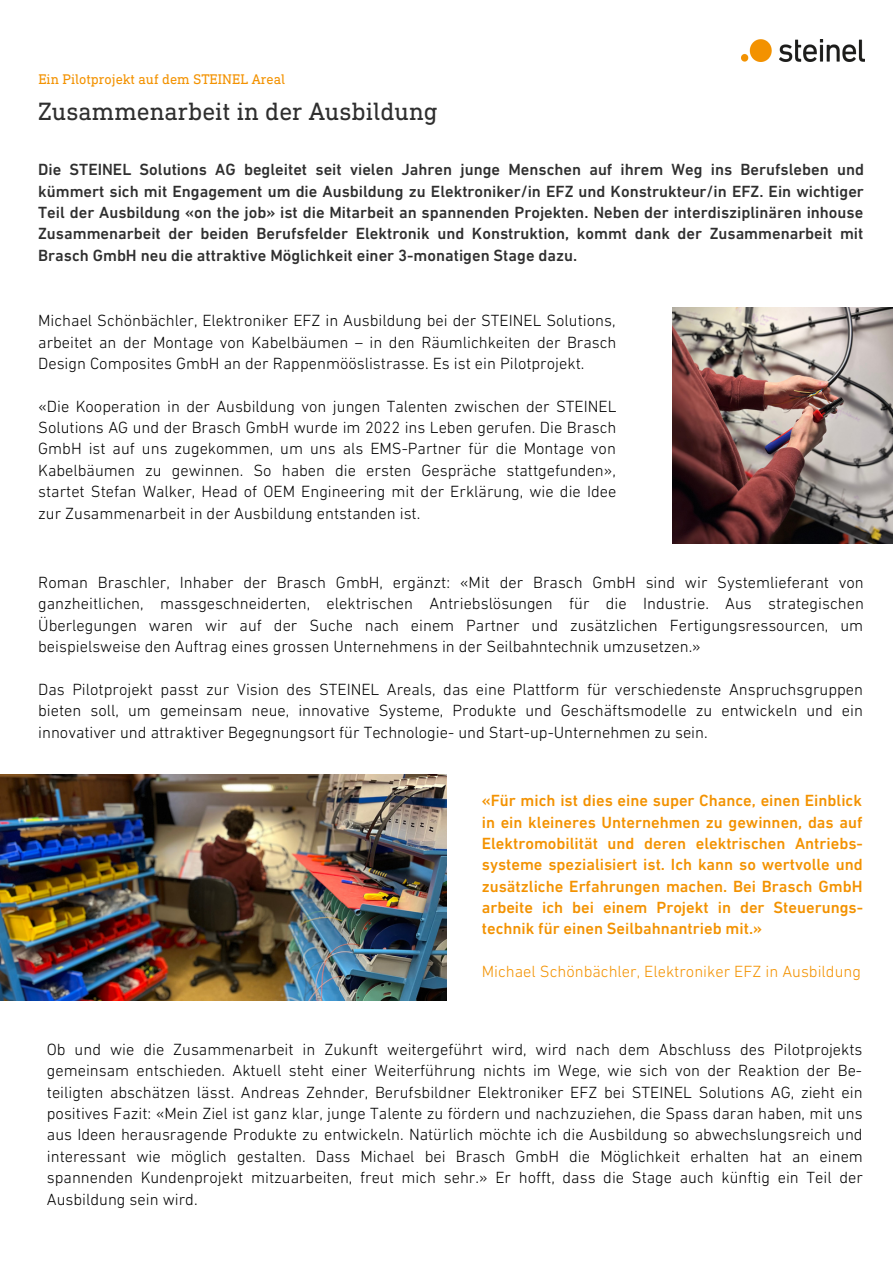
<style>
.page{position:relative;width:893px;height:1264px;background:#fff}
.page>*{position:absolute;margin:0;border:0;box-sizing:border-box;transform-origin:0 0}
.t1{font:25.5px "DIN Next Slab Pro";color:#2f2f2f}
.t2{font:300 16.5px/21.3px "DIN Next LT Pro";color:#000;text-align:justify}
.t3{font:500 16.5px/21.3px "DIN Next LT Pro";color:#2f2f2f;text-align:justify}
.t4{font:500 16.5px/21.3px "DIN Next LT Pro";color:#f39201;text-align:justify}
.t5{font:300 16.5px "DIN Next LT Pro";color:#f39201}
.t6{font:14.25px "DIN Next Slab Pro";color:#f39201}
</style>
<div class="page">
<img style="left:741px;top:40px;width:123px;height:21px">
<img style="left:0;top:774px;width:446px;height:226px">
<img style="left:672px;top:307px;width:220px;height:236px">
<p class="t6" style="left:38px;top:71px;width:248px">Ein Pilotprojekt auf dem STEINEL Areal</p>
<h1 class="t1" style="left:38px;top:96px;width:401px">Zusammenarbeit in der Ausbildung</h1>
<p class="t3" style="left:38px;top:160px;width:827px">Die STEINEL Solutions AG begleitet seit vielen Jahren junge Menschen auf ihrem Weg ins Berufsleben und kümmert sich mit Engagement um die Ausbildung zu Elektroniker/in EFZ und Konstrukteur/in EFZ. Ein wichtiger Teil der Ausbildung «on the job» ist die Mitarbeit an spannenden Projekten. Neben der interdisziplinären inhouse Zusammenarbeit der beiden Berufsfelder Elektronik und Konstruktion, kommt dank der Zusammenarbeit mit Brasch GmbH neu die attraktive Möglichkeit einer 3-monatigen Stage dazu.</p>
<p class="t2" style="left:38px;top:311px;width:580px">Michael Schönbächler, Elektroniker EFZ in Ausbildung bei der STEINEL Solutions, arbeitet an der Montage von Kabelbäumen – in den Räumlichkeiten der Brasch Design Composites GmbH an der Rappenmööslistrasse. Es ist ein Pilotprojekt.</p>
<p class="t2" style="left:38px;top:397px;width:579px">«Die Kooperation in der Ausbildung von jungen Talenten zwischen der STEINEL Solutions AG und der Brasch GmbH wurde im 2022 ins Leben gerufen. Die Brasch GmbH ist auf uns zugekommen, um uns als EMS-Partner für die Montage von Kabelbäumen zu gewinnen. So haben die ersten Gespräche stattgefunden», startet Stefan Walker, Head of OEM Engineering mit der Erklärung, wie die Idee zur Zusammenarbeit in der Ausbildung entstanden ist.</p>
<p class="t2" style="left:38px;top:573px;width:827px">Roman Braschler, Inhaber der Brasch GmbH, ergänzt: «Mit der Brasch GmbH sind wir Systemlieferant von ganzheitlichen, massgeschneiderten, elektrischen Antriebslösungen für die Industrie. Aus strategischen Überlegungen waren wir auf der Suche nach einem Partner und zusätzlichen Fertigungsressourcen, um beispielsweise den Auftrag eines grossen Unternehmens in der Seilbahntechnik umzusetzen.»</p>
<p class="t2" style="left:38px;top:680px;width:826px">Das Pilotprojekt passt zur Vision des STEINEL Areals, das eine Plattform für verschiedenste Anspruchsgruppen bieten soll, um gemeinsam neue, innovative Systeme, Produkte und Geschäftsmodelle zu entwickeln und ein innovativer und attraktiver Begegnungsort für Technologie- und Start-up-Unternehmen zu sein.</p>
<p class="t4" style="left:481px;top:791px;width:383px">«Für mich ist dies eine super Chance, einen Einblick in ein kleineres Unternehmen zu gewinnen, das auf Elektromobilität und deren elektrischen Antriebs&shy;systeme spezialisiert ist. Ich kann so wertvolle und zusätzliche Erfahrungen machen. Bei Brasch GmbH arbeite ich bei einem Projekt in der Steuerungs&shy;technik für einen Seilbahnantrieb mit.»</p>
<p class="t5" style="left:481px;top:964px;width:381px">Michael Schönbächler, Elektroniker EFZ in Ausbildung</p>
<p class="t2" style="left:47px;top:1040px;width:817px">Ob und wie die Zusammenarbeit in Zukunft weitergeführt wird, wird nach dem Abschluss des Pilotprojekts gemeinsam entschieden. Aktuell steht einer Weiterführung nichts im Wege, wie sich von der Reaktion der Be&shy;teiligten abschätzen lässt. Andreas Zehnder, Berufsbildner Elektroniker EFZ bei STEINEL Solutions AG, zieht ein positives Fazit: «Mein Ziel ist ganz klar, junge Talente zu fördern und nachzuziehen, die Spass daran haben, mit uns aus Ideen herausragende Produkte zu entwickeln. Natürlich möchte ich die Ausbildung so abwechslungsreich und interessant wie möglich gestalten. Dass Michael bei Brasch GmbH die Möglichkeit erhalten hat an einem spannenden Kundenprojekt mitzuarbeiten, freut mich sehr.» Er hofft, dass die Stage auch künftig ein Teil der Ausbildung sein wird.</p>
</div>
